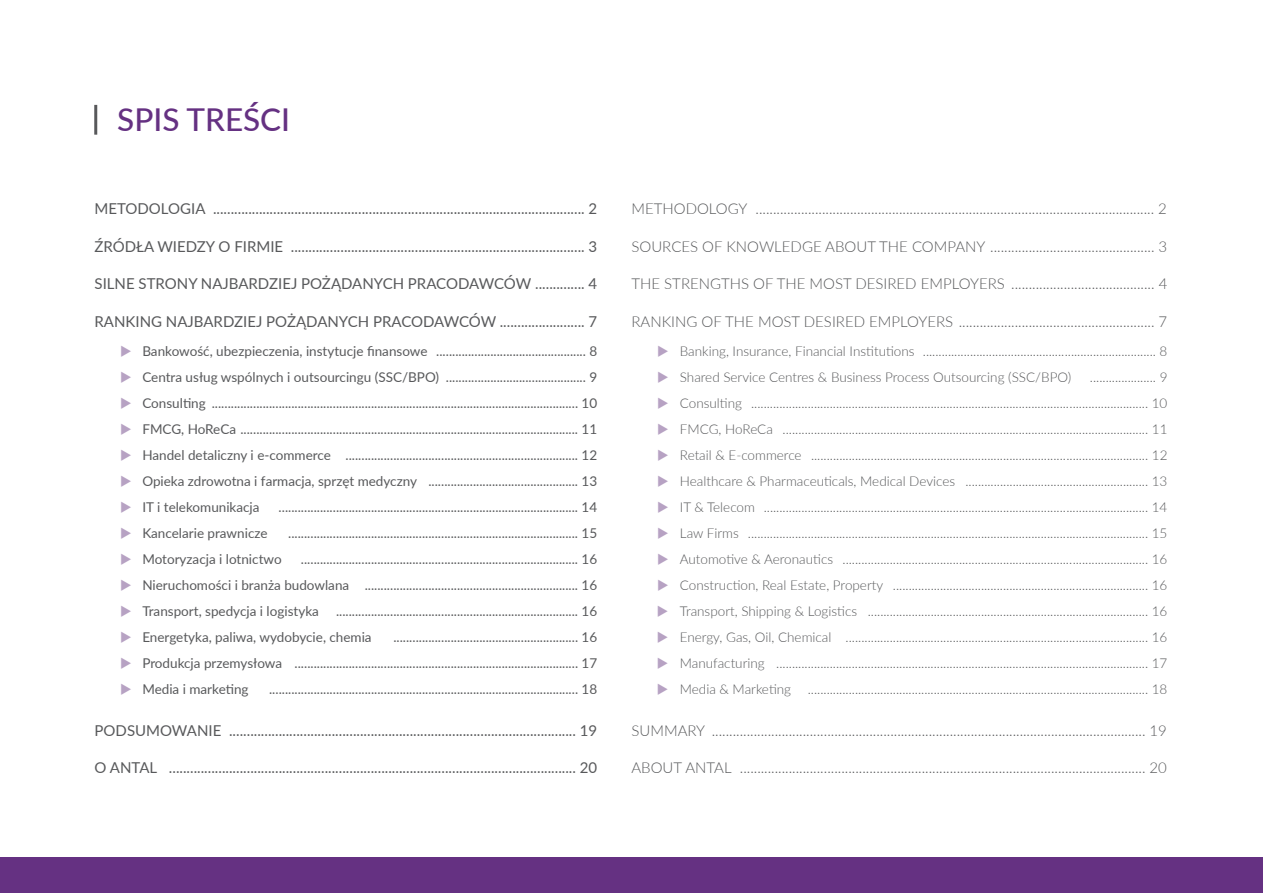
<style>
.page{position:relative;width:1263px;height:893px;background:#fff}
.page>*{position:absolute;margin:0;border:0;box-sizing:border-box;transform-origin:0 0}
.t1{font:500 31.5px "Lato";color:#653182}
.t2{font:300 15px "Lato";color:#58595b}
.t3{font:15px "Lato";color:#58595b}
.t4{font:300 13.5px/26px "Lato";color:#58595b;text-align:justify}
.t5{font:13.5px/26px "Lato";color:#58595b;text-align:justify}
</style>
<div class="page">
<div style="left:0;top:857px;width:1263px;height:36px;background:#653182"></div>
<hr style="left:94px;top:105px;width:3px;height:30px;background:#58595b">
<h1 class="t1" style="left:117px;top:97px;width:175px">SPIS TREŚCI</h1>
<p class="t3" style="left:95px;top:198px;width:504px">Metodologia ......................................................................................................... 2</p>
<p class="t3" style="left:95px;top:235px;width:504px">Źródła wiedzy o firmie ................................................................................... 3</p>
<p class="t3" style="left:95px;top:273px;width:504px">siln e strony najbardziej pożądanych pracodawców .............. 4</p>
<p class="t3" style="left:95px;top:310px;width:504px">ran king najbardziej pożądanych pracodawców ........................ 7</p>
<p class="t5" style="left:142px;top:337px;width:456px">Bankowość, ubezpieczenia, instytucje finansowe ............................................... 8<br>Centra usług wspólnych i outsourcingu (SSC/BPO</p>
<p class="t5" style="left:142px;top:363px;width:456px;text-indent:293px">) ............................................ 9<br>Consulting ................................................................................................................... 10<br>FMCG</p>
<p class="t5" style="left:142px;top:415px;width:456px;text-indent:39px">, HoReCa .......................................................................................................... 11<br>Handel detaliczny i e-commerce ......................................................................... 12<br>Opieka zdrowotna i farmacja, sprzęt medyczny ............................................... 13<br>IT i telekomunikacja</p>
<p class="t5" style="left:279px;top:493px;width:320px">.............................................................................................. 14</p>
<p class="t5" style="left:142px;top:519px;width:127px">Kancelarie prawnicze</p>
<p class="t5" style="left:288px;top:519px;width:311px">........................................................................................... 15</p>
<p class="t5" style="left:142px;top:545px;width:141px">M otoryzacja i lotnictwo</p>
<p class="t5" style="left:142px;top:545px;width:456px;text-indent:159px">....................................................................................... 16<br>Nieruchomości i branża budowlana ................................................................... 16<br>Transport, spedycja i logistyka</p>
<p class="t5" style="left:142px;top:597px;width:456px;text-indent:194px">............................................................................ 16<br>Energetyka, paliwa, wydobycie, chemia</p>
<p class="t5" style="left:142px;top:623px;width:456px;text-indent:251px">.......................................................... 16<br>Produkcja przemysłowa ......................................................................................... 17<br>Media i marketing</p>
<p class="t5" style="left:269px;top:675px;width:330px">................................................................................................. 18</p>
<p class="t3" style="left:95px;top:719px;width:504px">Podsumowan ie .................................................................................................. 19</p>
<p class="t3" style="left:95px;top:757px;width:504px">o antal ................................................................................................................... 20</p>
<p class="t2" style="left:631px;top:198px;width:537px">M ethodology .................................................................................................................. 2</p>
<p class="t2" style="left:631px;top:236px;width:537px">Sources of knowledge about the company ............................................... 3</p>
<p class="t2" style="left:631px;top:273px;width:537px">The strengths of the most desired employers ......................................... 4</p>
<p class="t2" style="left:631px;top:311px;width:537px">Ranking of the most desired employers ........................................................ 7</p>
<p class="t4" style="left:680px;top:337px;width:489px">Banking, I nsurance, Financial I nstitutions .......................................................................... 8<br>Shared Service Centres &amp; Business Process Outsourcing (SSC/BPO</p>
<p class="t4" style="left:1068px;top:363px;width:5px">)</p>
<p class="t4" style="left:680px;top:363px;width:489px;text-indent:410px">..................... 9<br>Consulting .............................................................................................................................. 10<br>FMCG</p>
<p class="t4" style="left:680px;top:415px;width:489px;text-indent:39px">, HoReCa .................................................................................................................... 11<br>Retail &amp; E-commerce ........................................................................................................... 12<br>Healthcare &amp; Pharmaceuticals, Medical Devices .......................................................... 13<br>IT &amp; Telecom .......................................................................................................................... 14<br>Law Firms ............................................................................................................................... 15<br>Automotive &amp; Aeronautics ................................................................................................. 16<br>Construction, Real Estate, Property ................................................................................. 16<br>Transport, Shipping &amp; Logistics ......................................................................................... 16<br>Energy, Gas, Oil, Chemical ................................................................................................ 16<br>Manufacturing ...................................................................................................................... 17<br>Media &amp; Marketing ............................................................................................................ 18</p>
<p class="t2" style="left:631px;top:720px;width:537px">summary ............................................................................................................................ 19</p>
<p class="t2" style="left:631px;top:757px;width:537px">about antal .................................................................................................................... 20</p>
</div>
